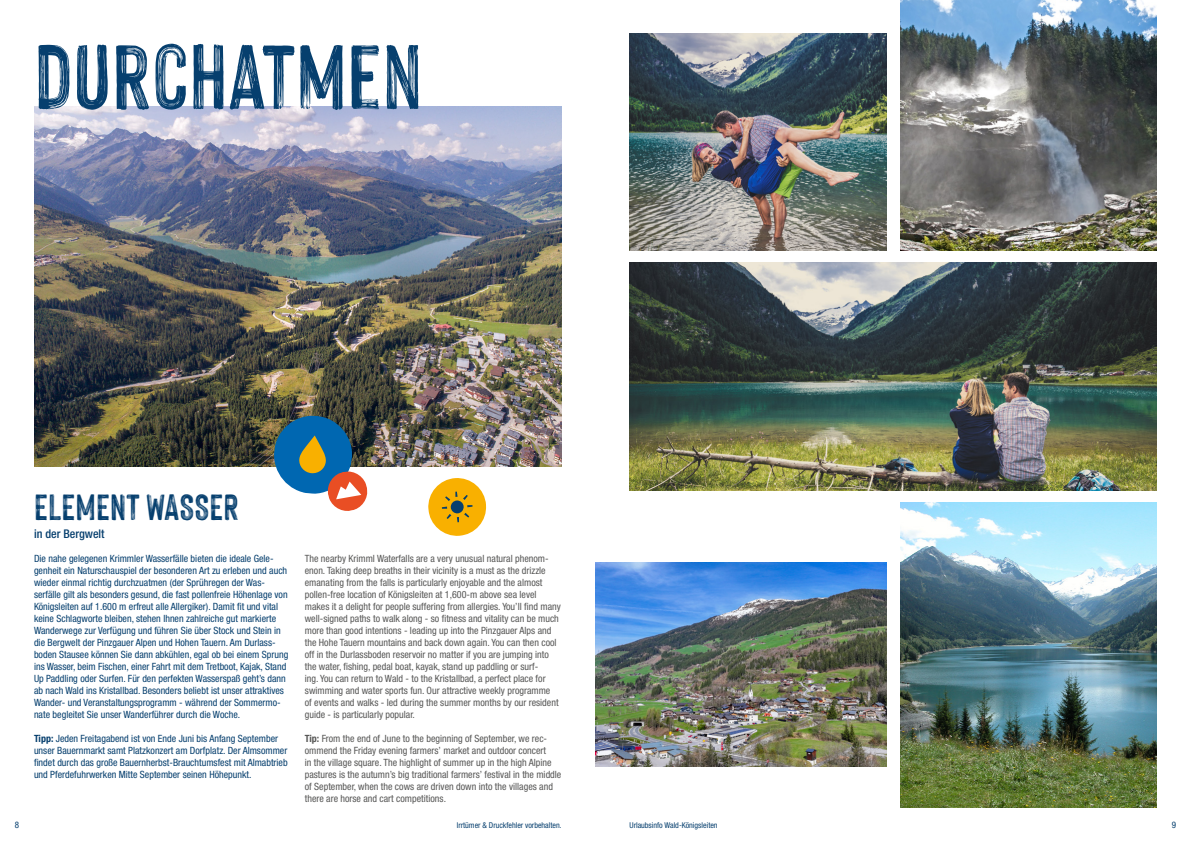
<style>
.page{position:relative;width:1191px;height:842px;background:#fff}
.page>*{position:absolute;margin:0;border:0;box-sizing:border-box;transform-origin:0 0}
.t1{font:100px "Hackney Vector";color:#063f6e}
.t2{font:40px "Hackney Vector";color:#063f6e}
.t3{font:500 condensed 12px "Helvetica Neue LT Pro";color:#063f6e}
.t4{font:condensed 10px/12px "Helvetica Neue LT Pro";color:#575756}
.t5{font:condensed 10px/12px "Helvetica Neue LT Pro";color:#063f6e}
.t6{font:condensed 9px "Helvetica Neue LT Pro";color:#063f6e}
.t7{font:condensed 8px "Helvetica Neue LT Pro";color:#063f6e}
.s1{font-weight:700}
</style>
<div class="page">
<img style="left:34px;top:106px;width:527px;height:360px">
<img style="left:900px;top:502px;width:257px;height:306px">
<img style="left:629px;top:262px;width:528px;height:228px">
<img style="left:629px;top:34px;width:257px;height:216px">
<img style="left:595px;top:562px;width:291px;height:204px">
<img style="left:900px;top:0;width:257px;height:250px">
<svg style="left:272px;top:414px;width:97px;height:97px"></svg>
<svg style="left:428px;top:478px;width:59px;height:58px"></svg>
<h1 class="t1" style="left:34px;top:22px;width:390px">DURCHATMEN</h1>
<h2 class="t2" style="left:34px;top:485px;width:206px">ELEMENT WASSER</h2>
<p class="t3" style="left:34px;top:527px;width:72px">in der Bergwelt</p>
<p class="t5" style="left:34px;top:552px;width:256px">Die nahe gelegenen Krimmler Wasserfälle bieten die ideale Gele&shy;genheit ein Naturschauspiel der besonderen Art zu erleben und auch wieder einmal richtig durchzuatmen (der Sprühregen der Was&shy;serfälle gilt als besonders gesund, die fast pollenfreie Höhenlage von Königsleiten auf 1.600 m erfreut alle Allergiker). Damit fit und vital keine Schlagworte bleiben, stehen Ihnen zahlreiche gut markierte Wanderwege zur Verfügung und führen Sie über Stock und Stein in die Bergwelt der Pinzgauer Alpen und Hohen Tauern. Am Durlass&shy;boden Stausee können Sie dann abkühlen, egal ob bei einem Sprung ins Wasser, beim Fischen, einer Fahrt mit dem Tretboot, Kajak, Stand Up Paddling oder Surfen. Für den perfekten Wasserspaß geht’s dann ab nach Wald ins Kristallbad. Besonders beliebt ist unser attraktives Wander- und Veranstaltungsprogramm - während der Sommermo&shy;nate begleitet Sie unser Wanderführer durch die Woche.</p>
<p class="t5" style="left:34px;top:732px;width:255px"><span class="s1">Tipp:</span> Jeden Freitagabend ist von Ende Juni bis Anfang September unser Bauernmarkt samt Platzkonzert am Dorfplatz. Der Almsommer findet durch das große Bauernherbst-Brauchtumsfest mit Almabtrieb und Pferdefuhrwerken Mitte September seinen Höhepunkt.</p>
<p class="t4" style="left:305px;top:552px;width:257px">The nearby Krimml Waterfalls are a very unusual natural phenom&shy;enon. Taking deep breaths in their vicinity is a must as the drizzle emanating from the falls is particularly enjoyable and the almost pollen-free location of Königsleiten at 1,600-m above sea level makes it a delight for people suffering from allergies. You’ll find many well-signed paths to walk along - so fitness and vitality can be much more than good intentions - leading up into the Pinzgauer Alps and the Hohe Tauern mountains and back down again. You can then cool off in the Durlassboden reservoir no matter if you are jumping into the water, fishing, pedal boat, kayak, stand up paddling or surf-<br>ing. You can return to Wald - to the Kristallbad, a perfect place for swimming and water sports fun. Our attractive weekly programme<br>of events and walks - led during the summer months by our resident guide - is particularly popular.</p>
<p class="t4" style="left:305px;top:732px;width:258px"><span class="s1">Tip:</span> From the end of June to the beginning of September, we rec&shy;ommend the Friday evening farmers’ market and outdoor concert<br>in the village square. The highlight of summer up in the high Alpine pastures is the autumn’s big traditional farmers’ festival in the middle of September, when the cows are driven down into the villages and there are horse and cart competitions.</p>
<p class="t6" style="left:15px;top:820px;width:6px">8</p>
<p class="t7" style="left:457px;top:820px;width:106px">Irrtümer &amp; Druckfehler vorbehalten.</p>
<p class="t7" style="left:629px;top:820px;width:90px">Urlaubsinfo Wald-Königsleiten</p>
<p class="t6" style="left:1171px;top:820px;width:6px">9</p>
</div>
